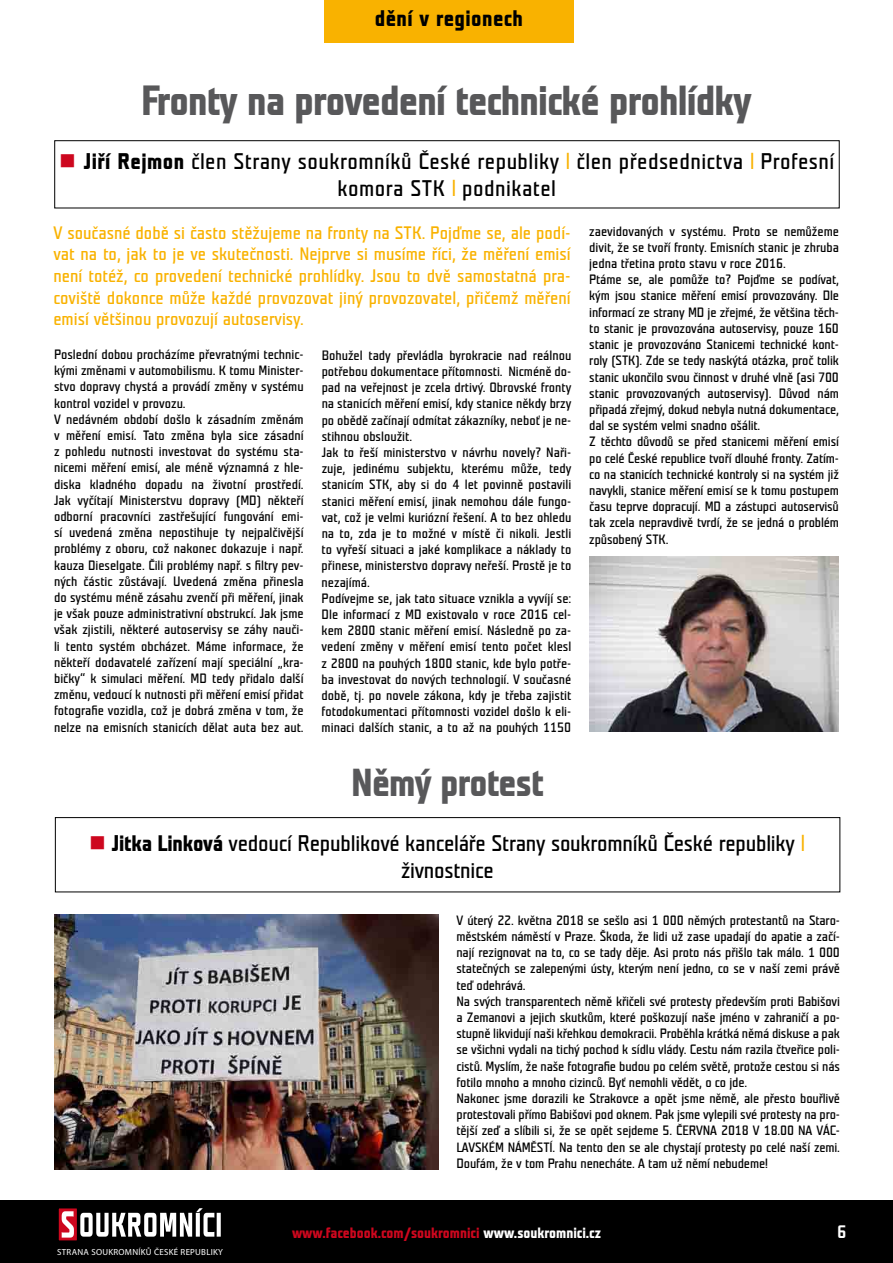
<style>
.page{position:relative;width:893px;height:1263px;background:#fff}
.page>*{position:absolute;margin:0;border:0;box-sizing:border-box;transform-origin:0 0}
.t1{font:700 42px "Teuton Normal CE";letter-spacing:-.02em;color:#58585a}
.t2{font:700 39px "Teuton Normal CE";letter-spacing:-.02em;color:#58585a}
.t3{font:22.5px/27px "Teuton Normal CE";letter-spacing:.02em;color:#000;text-align:center}
.t4{font:22.5px/27px "Teuton Normal CE";letter-spacing:-.01em;color:#000;text-align:center}
.t5{font:700 22.5px "Teuton Normal CE";letter-spacing:.02em;color:#000}
.t6{font:18px/21.6px "Teuton Normal CE";color:#f9b200;text-align:justify}
.t7{font:18px "Teuton Fett";color:#fff}
.t8{font:700 15px "Teuton Normal CE";color:#cd071e}
.t9{font:13.5px/16.2px "Teuton Normal CE";color:#000}
.t10{font:8.85px "Myriad Pro";letter-spacing:.03em;color:#fff}
.s1{color:#cd071e}
.s2{font-weight:700}
.s3{font-family:"Norma Zlin Hxx CE";color:#f9b200}
.s4{color:#fff}
</style>
<div class="page">
<div style="left:54px;top:140px;width:786px;height:68px;border:1px solid #000"></div>
<div style="left:0;top:1200px;width:893px;height:63px;background:#000"></div>
<div style="left:58px;top:1207px;width:20px;height:34px;background:#cd071e"></div>
<div style="left:56px;top:1206px;width:23px;height:37px;border:2px solid #000"></div>
<svg style="left:62px;top:1211px;width:12px;height:26px"></svg>
<svg style="left:80px;top:1208px;width:141px;height:28px"></svg>
<div style="left:324px;top:0;width:250px;height:42px;background:#f9b200"></div>
<img style="left:54px;top:914px;width:384px;height:255px">
<div style="left:55px;top:817px;width:785px;height:75px;border:1px solid #000"></div>
<img style="left:589px;top:556px;width:250px;height:176px">
<h3 class="t5" style="left:375px;top:7px;width:150px">dění v regionech</h3>
<h1 class="t1" style="left:141px;top:79px;width:612px">Fronty na provedení technické prohlídky</h1>
<h3 class="t3" style="left:59px;top:148px;width:777px"><span class="s1">■</span> <span class="s2">Jiří Rejmon</span> člen Strany soukromníků České republiky <span class="s3">|</span> člen předsednictva <span class="s3">|</span> Profesní komora STK <span class="s3">|</span> podnikatel</h3>
<p class="t6" style="left:53px;top:222px;width:519px">V současné době si často stěžujeme na fronty na STK. Pojďme se, ale podí&shy;vat na to, jak to je ve skutečnosti. Nejprve si musíme říci, že měření emisí není totéž, co provedení technické prohlídky. Jsou to dvě samostatná pra&shy;coviště dokonce může každé provozovat jiný provozovatel, přičemž měření emisí většinou provozují autoservisy.</p>
<p class="t9" style="left:589px;top:223px;width:251px">zaevidovaných v systému. Proto se nemůžeme divit, že se tvoří fronty. Emisních stanic je zhruba jedna třetina proto stavu v roce 2016.<br>Ptáme se, ale pomůže to? Pojďme se podívat, kým jsou stanice měření emisí provozovány. Dle informací ze strany MD je zřejmé, že většina těch&shy;to stanic je provozována autoservisy, pouze 160 stanic je provozováno Stanicemi technické kont&shy;roly (STK). Zde se tedy naskýtá otázka, proč tolik stanic ukončilo svou činnost v druhé vlně (asi 700 stanic provozovaných autoservisy). Důvod nám připadá zřejmý, dokud nebyla nutná dokumentace, dal se systém velmi snadno ošálit.<br>Z těchto důvodů se před stanicemi měření emisí po celé České republice tvoří dlouhé fronty. Zatím&shy;co na stanicích technické kontroly si na systém již navykli, stanice měření emisí se k tomu postupem času teprve dopracují. MD a zástupci autoservisů tak zcela nepravdivě tvrdí, že se jedná o problém způsobený STK.</p>
<p class="t9" style="left:54px;top:347px;width:251px">Poslední dobou procházíme převratnými technic&shy;kými změnami v automobilismu. K tomu Minister&shy;stvo dopravy chystá a provádí změny v systému kontrol vozidel v provozu.<br>V nedávném období došlo k zásadním změnám v měření emisí. Tato změna byla sice zásadní z pohledu nutnosti investovat do systému sta&shy;nicemi měření emisí, ale méně významná z hle&shy;diska kladného dopadu na životní prostředí.<br>Jak vyčítají Ministerstvu dopravy (MD) někteří odborní pracovníci zastřešující fungování emi&shy;sí uvedená změna nepostihuje ty nejpalčivější problémy z oboru, což nakonec dokazuje i např. kauza Dieselgate. Čili problémy např. s filtry pev&shy;ných částic zůstávají. Uvedená změna přinesla do systému méně zásahu zvenčí při měření, jinak je však pouze administrativní obstrukcí. Jak jsme však zjistili, některé autoservisy se záhy nauči&shy;li tento systém obcházet. Máme informace, že někteří dodavatelé zařízení mají speciální „kra&shy;bičky“ k simulaci měření. MD tedy přidalo další změnu, vedoucí k nutnosti při měření emisí přidat fotografie vozidla, což je dobrá změna v tom, že nelze na emisních stanicích dělat auta bez aut.</p>
<p class="t9" style="left:322px;top:347px;width:251px">Bohužel tady převládla byrokracie nad reálnou potřebou dokumentace přítomnosti. Nicméně do&shy;pad na veřejnost je zcela drtivý. Obrovské fronty na stanicích měření emisí, kdy stanice někdy brzy po obědě začínají odmítat zákazníky, neboť je ne&shy;stihnou obsloužit.<br>Jak to řeší ministerstvo v návrhu novely? Naři&shy;zuje, jedinému subjektu, kterému může, tedy stanicím STK, aby si do 4 let povinně postavili stanici měření emisí, jinak nemohou dále fungo&shy;vat, což je velmi kuriózní řešení. A to bez ohledu na to, zda je to možné v místě či nikoli. Jestli to vyřeší situaci a jaké komplikace a náklady to přinese, ministerstvo dopravy neřeší. Prostě je to nezajímá.<br>Podívejme se, jak tato situace vznikla a vyvíjí se:<br>Dle informací z MD existovalo v roce 2016 cel&shy;kem 2800 stanic měření emisí. Následně po za&shy;vedení změny v měření emisí tento počet klesl z 2800 na pouhých 1800 stanic, kde bylo potře&shy;ba investovat do nových technologií. V současné době, tj. po novele zákona, kdy je třeba zajistit fotodokumentaci přítomnosti vozidel došlo k eli&shy;minaci dalších stanic, a to až na pouhých 1150</p>
<h2 class="t2" style="left:351px;top:763px;width:194px">Němý protest</h2>
<h3 class="t4" style="left:89px;top:831px;width:718px"><span class="s1">■</span> <span class="s2">Jitka Linková</span> vedoucí Republikové kanceláře Strany soukromníků České republiky <span class="s3">| </span>živnostnice</h3>
<p class="t9" style="left:456px;top:912px;width:385px">V úterý 22. května 2018 se sešlo asi 1 000 němých protestantů na Staro&shy;městském náměstí v Praze. Škoda, že lidi už zase upadají do apatie a začí&shy;nají rezignovat na to, co se tady děje. Asi proto nás přišlo tak málo. 1 000 statečných se zalepenými ústy, kterým není jedno, co se v naší zemi právě teď odehrává.<br>Na svých transparentech němě křičeli své protesty především proti Babišovi a Zemanovi a jejich skutkům, které poškozují naše jméno v zahraničí a po&shy;stupně likvidují naši křehkou demokracii. Proběhla krátká němá diskuse a pak se všichni vydali na tichý pochod k sídlu vlády. Cestu nám razila čtveřice poli&shy;cistů. Myslím, že naše fotografie budou po celém světě, protože cestou si nás fotilo mnoho a mnoho cizinců. Byť nemohli vědět, o co jde.<br>Nakonec jsme dorazili ke Strakovce a opět jsme němě, ale přesto bouřlivě protestovali přímo Babišovi pod oknem. Pak jsme vylepili své protesty na pro&shy;tější zeď a slíbili si, že se opět sejdeme 5. ČERVNA 2018 V 18.00 NA VÁC-LAVSKÉM NÁMĚSTÍ. Na tento den se ale chystají protesty po celé naší zemi.<br>Doufám, že v tom Prahu nenecháte. A tam už němí nebudeme!</p>
<p class="t10" style="left:57px;top:1246px;width:167px">STRANA SOUKROMNÍKŮ ČESKÉ REPUBLIKY</p>
<p class="t8" style="left:292px;top:1225px;width:310px">www.facebook.com/soukromnici <span class="s4">www.soukromnici.cz</span></p>
<h3 class="t7" style="left:837px;top:1222px;width:11px">6</h3>
</div>
